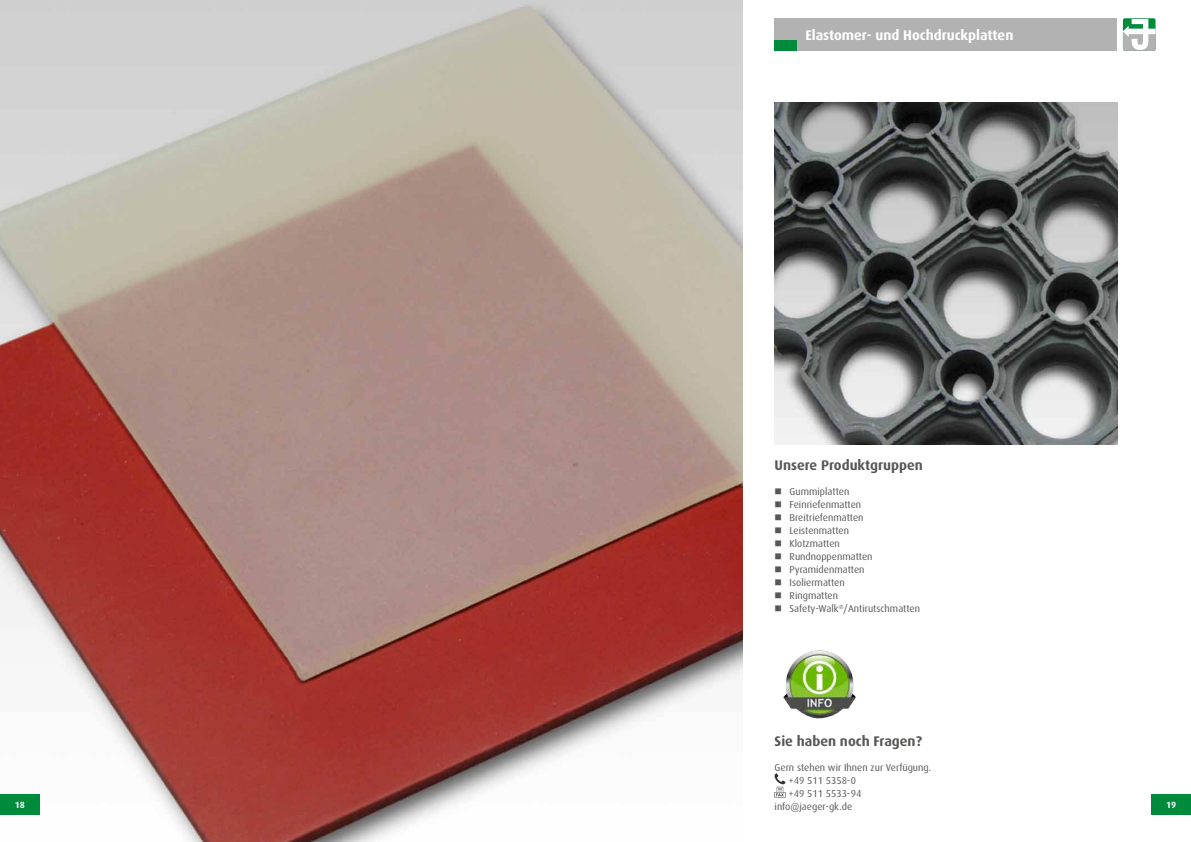
<style>
.page{position:relative;width:1191px;height:842px;background:#fff}
.page>*{position:absolute;margin:0;border:0;box-sizing:border-box;transform-origin:0 0}
.t1{font:700 14px "Dax Pro";color:#575756}
.t2{font:700 14px "Dax Pro";color:#fff}
.t3{font:10px/13px "Dax Pro";color:#575756}
.t4{font:700 9px "Dax Pro";color:#fff}
</style>
<div class="page">
<img style="left:0;top:0;width:743px;height:842px">
<div style="left:774px;top:18px;width:343px;height:33px;background:#b3b2b2"></div>
<div style="left:774px;top:40px;width:23px;height:11px;background:#008a3c"></div>
<div style="left:1123px;top:18px;width:32px;height:33px;background:#51af7a;border-radius:2px"></div>
<svg style="left:1123px;top:19px;width:32px;height:32px"></svg>
<div style="left:0;top:794px;width:40px;height:20px;background:#008a3c"></div>
<div style="left:1151px;top:794px;width:40px;height:20px;background:#008a3c"></div>
<img style="left:783px;top:650px;width:73px;height:69px">
<svg style="left:774px;top:773px;width:12px;height:24px"></svg>
<img style="left:774px;top:102px;width:343px;height:343px">
<h1 class="t2" style="left:805px;top:26px;width:209px">Elastomer- und Hochdruckplatten</h1>
<h1 class="t1" style="left:774px;top:456px;width:150px">Unsere Produktgruppen</h1>
<p class="t3" style="left:789px;top:485px;width:132px">Gummiplatten<br>Feinriefenmatten<br>Breitriefenmatten<br>Leistenmatten<br>Klotzmatten<br>Rundnoppenmatten<br>Pyramidenmatten<br>Isoliermatten<br>Ringmatten<br>Safety-Walk<sup>®</sup>/Antirutschmatten</p>
<h1 class="t1" style="left:774px;top:732px;width:149px">Sie haben noch Fragen?</h1>
<p class="t3" style="left:774px;top:761px;width:158px">Gern stehen wir Ihnen zur Verfügung.</p>
<p class="t3" style="left:788px;top:774px;width:69px">+49 511 5358-0</p>
<p class="t3" style="left:788px;top:787px;width:74px">+49 511 5533-94</p>
<p class="t3" style="left:774px;top:800px;width:79px">info@jaeger-gk.de</p>
<p class="t4" style="left:15px;top:799px;width:12px">18</p>
<p class="t4" style="left:1166px;top:799px;width:12px">19</p>
</div>
